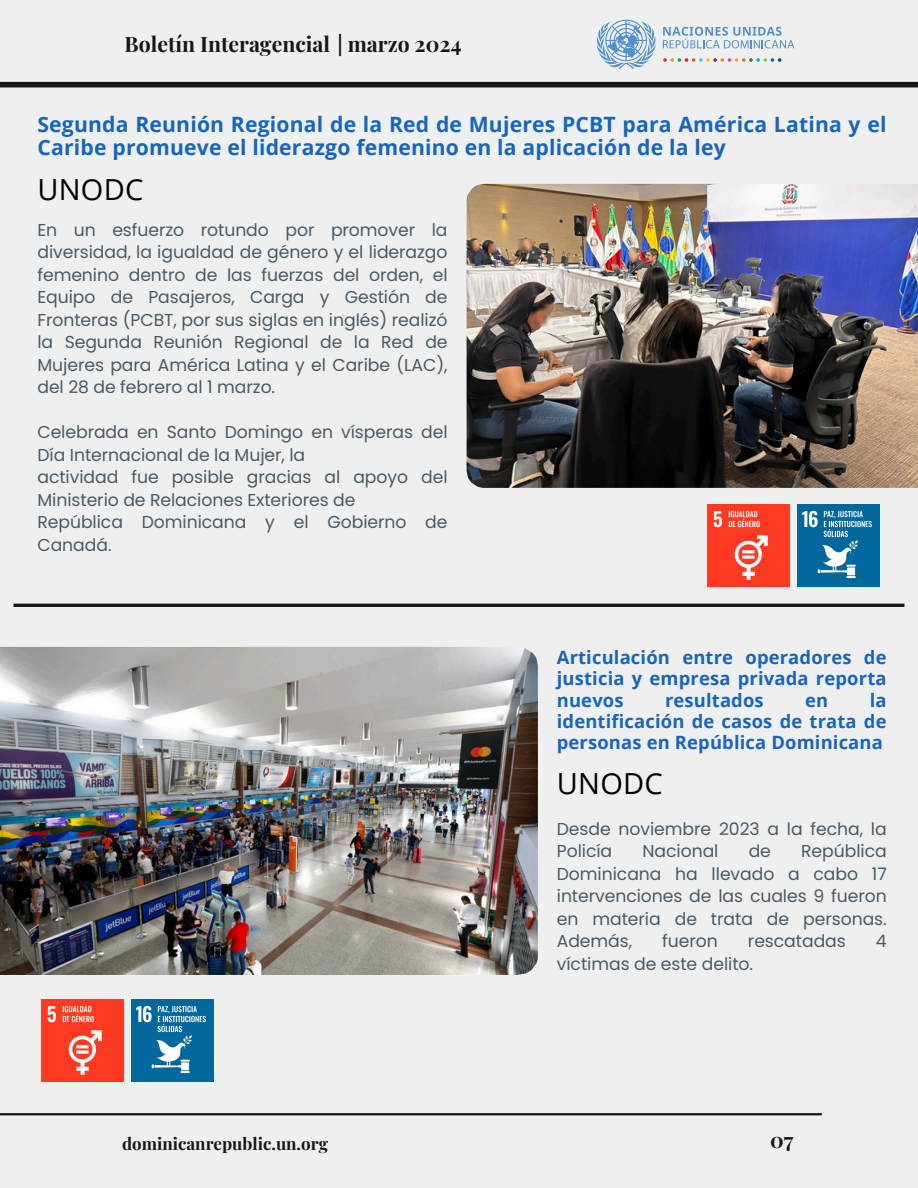
<style>
.page{position:relative;width:918px;height:1188px;background:#efefef}
.page>*{position:absolute;margin:0;border:0;box-sizing:border-box;transform-origin:0 0}
.t1{font:28.95px "Open Sans";letter-spacing:.01em;color:#000}
.t2{font:700 21.15px/22.5px "Open Sans";letter-spacing:.01em;color:#1665bf}
.t3{font:700 21.15px "Playfair Display";color:#171515}
.t4{font:700 18.3px/21.3px "Open Sans";letter-spacing:.01em;color:#1665bf;text-align:justify}
.t5{font:17.25px/22.5px "Poppins";letter-spacing:-.005em;color:#495a65}
.t6{font:700 16.95px "Playfair Display";color:#171515}
</style>
<div class="page">
<div style="left:0;top:82px;width:918px;height:5px;background:#171515"></div>
<svg style="left:597px;top:20px;width:59px;height:49px"></svg>
<svg style="left:663px;top:27px;width:131px;height:21px"></svg>
<svg style="left:663px;top:58px;width:118px;height:4px"></svg>
<img style="left:467px;top:184px;width:451px;height:304px">
<hr style="left:0;top:1113px;width:822px;height:2px;background:#171515">
<hr style="left:14px;top:604px;width:890px;height:3px;background:#171515">
<img style="left:0;top:647px;width:538px;height:328px">
<img style="left:42px;top:1000px;width:82px;height:82px">
<img style="left:131px;top:1000px;width:82px;height:82px">
<img style="left:708px;top:505px;width:82px;height:82px">
<img style="left:797px;top:505px;width:83px;height:82px">
<p class="t3" style="left:125px;top:29px;width:339px">Boletín Interagencial | marzo 2024</p>
<p class="t2" style="left:37px;top:113px;width:851px">Segunda Reunión Regional de la Red de Mujeres PCBT para América Latina y el<br>Caribe promueve el liderazgo femenino en la aplicación de la ley</p>
<h2 class="t1" style="left:37px;top:169px;width:107px">UNODC</h2>
<p class="t5" style="left:37px;top:219px;width:412px;text-align:justify">En un esfuerzo rotundo por promover la diversidad, la igualdad de género y el liderazgo femenino dentro de las fuerzas del orden, el Equipo de Pasajeros, Carga y Gestión de Fronteras (PCBT, por sus siglas en inglés) realizó la Segunda Reunión Regional de la Red de Mujeres para América Latina y el Caribe (LAC), del 28 de febrero al 1 marzo.</p>
<h2 class="t5" style="left:37px;top:421px;width:412px">Celebrada en Santo Domingo en vísperas del<br>Día Internacional de la Mujer, la</h2>
<h1 class="t5" style="left:37px;top:466px;width:412px">actividad fue posible gracias al apoyo del<br>Ministerio de Relaciones Exteriores de</h1>
<p class="t5" style="left:37px;top:511px;width:412px">República Dominicana y el Gobierno de<br>Canadá.</p>
<p class="t4" style="left:557px;top:646px;width:331px">Articulación entre operadores de justicia y empresa privada reporta nuevos</p>
<p class="t4" style="left:557px;top:689px;width:331px;text-indent:313px">la identificación de casos de trata de personas en República Dominicana</p>
<h3 class="t1" style="left:557px;top:764px;width:107px">UNODC</h3>
<h1 class="t5" style="left:557px;top:817px;width:331px">Desde noviembre 2023 a la fecha, la<br>Policía</h1>
<p class="t4" style="left:665px;top:689px;width:100px">resultados</p>
<p class="t4" style="left:805px;top:689px;width:25px">en</p>
<h1 class="t5" style="left:557px;top:840px;width:331px;text-align:justify;text-indent:244px">República Dominicana ha llevado a cabo 17 intervenciones de las cuales 9 fueron en materia de trata de personas.<br>Además,</h1>
<h1 class="t5" style="left:643px;top:840px;width:77px">Nacional</h1>
<h1 class="t5" style="left:749px;top:840px;width:24px">de</h1>
<h1 class="t5" style="left:662px;top:930px;width:57px">fueron</h1>
<h1 class="t5" style="left:748px;top:930px;width:99px">rescatadas</h1>
<h1 class="t5" style="left:876px;top:930px;width:12px">4</h1>
<h1 class="t5" style="left:557px;top:952px;width:198px">víctimas de este delito.</h1>
<p class="t6" style="left:122px;top:1132px;width:208px">dominicanrepublic.un.org</p>
<p class="t3" style="left:770px;top:1125px;width:25px">07</p>
</div>
